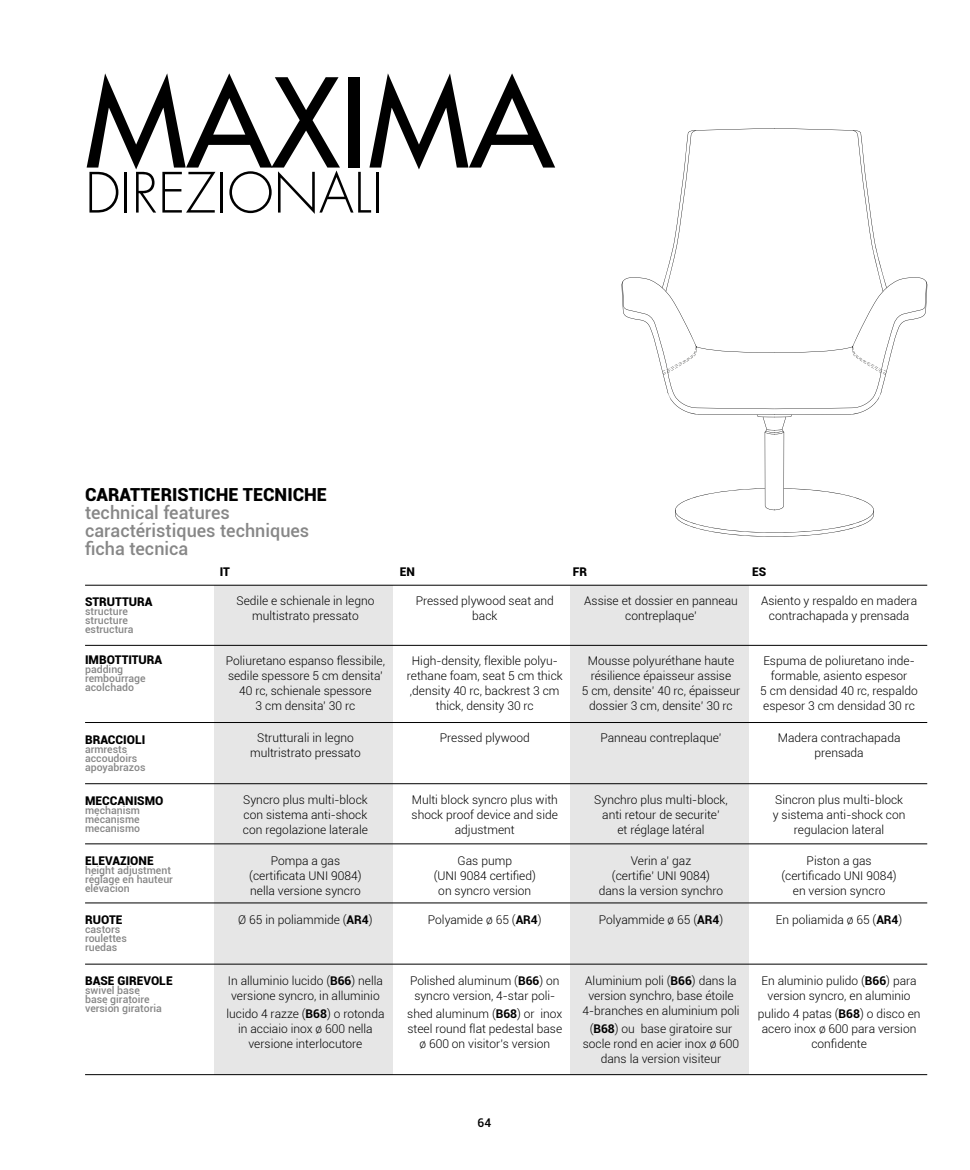
<style>
.page{position:relative;width:970px;height:1170px;background:#fff}
.page>*{position:absolute;margin:0;border:0;box-sizing:border-box;transform-origin:0 0}
.t1{font:119.7px "Futura";color:#000}
.t2{font:300 54px "Futura";color:#000}
.t3{font:500 18px/18px "Roboto";color:#878787}
.t4{font:900 18px "Roboto";color:#000}
.t5{font:300 12px/15px "Roboto";color:#000;text-align:center}
.t6{font:900 12px "Roboto";color:#000}
.t7{font:500 12px "Roboto";color:#000}
.t8{font:500 10.5px/9px "Roboto";color:#878787}
.s1{font-weight:700}
</style>
<div class="page">
<div style="left:214px;top:585px;width:178px;height:489px;background:#e6e6e6"></div>
<div style="left:570px;top:584px;width:178px;height:490px;background:#e6e6e6"></div>
<hr style="left:85px;top:584px;width:842px;height:1px;background:#000">
<hr style="left:85px;top:645px;width:842px;height:1px;background:#000">
<hr style="left:85px;top:722px;width:842px;height:1px;background:#000">
<hr style="left:85px;top:783px;width:842px;height:1px;background:#000">
<hr style="left:85px;top:843px;width:842px;height:1px;background:#000">
<hr style="left:85px;top:902px;width:842px;height:1px;background:#000">
<hr style="left:85px;top:963px;width:842px;height:1px;background:#000">
<hr style="left:85px;top:1074px;width:842px;height:1px;background:#000">
<svg style="left:621px;top:128px;width:306px;height:408px"></svg>
<h1 class="t1" style="left:85px;top:48px;width:470px">MAXIMA</h1>
<h2 class="t2" style="left:85px;top:160px;width:299px">DIREZIONALI</h2>
<h3 class="t4" style="left:85px;top:481px;width:243px">CARATTERISTICHE TECNICHE</h3>
<h3 class="t3" style="left:85px;top:502px;width:226px">technical features caractéristiques techniques ficha tecnica</h3>
<p class="t6" style="left:220px;top:563px;width:12px">IT</p>
<p class="t6" style="left:400px;top:563px;width:17px">EN</p>
<p class="t6" style="left:573px;top:563px;width:16px">FR</p>
<p class="t6" style="left:752px;top:563px;width:16px">ES</p>
<p class="t6" style="left:85px;top:593px;width:69px">STRUTTURA</p>
<p class="t8" style="left:85px;top:606px;width:50px">structure structure estructura</p>
<p class="t6" style="left:85px;top:651px;width:79px">IMBOTTITURA</p>
<p class="t8" style="left:85px;top:664px;width:62px">padding rembourrage acolchado</p>
<p class="t5" style="left:236px;top:592px;width:139px">Sedile e schienale in legno multistrato pressato</p>
<p class="t5" style="left:415px;top:592px;width:140px">Pressed plywood seat and back</p>
<p class="t5" style="left:584px;top:592px;width:155px">Assise et dossier en panneau contreplaque’</p>
<p class="t5" style="left:761px;top:592px;width:157px">Asiento y respaldo en madera contrachapada y prensada</p>
<p class="t5" style="left:226px;top:653px;width:161px">Poliuretano espanso flessibile, sedile spessore 5 cm densita’<br>40 rc, schienale spessore<br>3 cm densita’ 30 rc</p>
<p class="t5" style="left:407px;top:653px;width:157px">High-density, flexible polyu&shy;rethane foam, seat 5 cm thick ,density 40 rc, backrest 3 cm thick, density 30 rc</p>
<p class="t5" style="left:581px;top:653px;width:160px">Mousse polyuréthane haute résilience épaisseur assise<br>5 cm, densite’ 40 rc, épaisseur dossier 3 cm, densite’ 30 rc</p>
<p class="t5" style="left:760px;top:653px;width:159px">Espuma de poliuretano inde&shy;formable, asiento espesor<br>5 cm densidad 40 rc, respaldo espesor 3 cm densidad 30 rc</p>
<p class="t5" style="left:250px;top:729px;width:112px">Strutturali in legno multristrato pressato</p>
<p class="t5" style="left:440px;top:729px;width:91px">Pressed plywood</p>
<p class="t5" style="left:600px;top:729px;width:122px">Panneau contreplaque’</p>
<p class="t5" style="left:777px;top:729px;width:124px">Madera contrachapada prensada</p>
<p class="t6" style="left:85px;top:731px;width:62px">BRACCIOLI</p>
<p class="t8" style="left:85px;top:744px;width:62px">armrests accoudoirs apoyabrazos</p>
<p class="t6" style="left:85px;top:792px;width:80px">MECCANISMO</p>
<p class="t8" style="left:85px;top:805px;width:56px;text-align:justify">mechanism mécanisme mecanismo</p>
<p class="t6" style="left:85px;top:851px;width:70px">ELEVAZIONE</p>
<p class="t8" style="left:85px;top:864px;width:89px">height adjustment réglage en hauteur elevacion</p>
<p class="t5" style="left:243px;top:791px;width:126px;text-align:justify">Syncro plus multi-block con sistema anti-shock con regolazione laterale</p>
<p class="t5" style="left:411px;top:791px;width:148px">Multi block syncro plus with shock proof device and side adjustment</p>
<p class="t5" style="left:594px;top:791px;width:135px">Synchro plus multi-block, anti retour de securite’<br>et réglage latéral</p>
<p class="t5" style="left:772px;top:791px;width:134px">Sincron plus multi-block y sistema anti-shock con regulacion lateral</p>
<p class="t5" style="left:249px;top:852px;width:114px">Pompa a gas (certificata UNI 9084) nella versione syncro</p>
<p class="t5" style="left:433px;top:852px;width:104px">Gas pump<br>(UNI 9084 certified) on syncro version</p>
<p class="t5" style="left:599px;top:852px;width:126px">Verin a’ gaz<br>(certifie’ UNI 9084) dans la version synchro</p>
<p class="t5" style="left:781px;top:852px;width:117px">Piston a gas (certificado UNI 9084) en version syncro</p>
<p class="t5" style="left:238px;top:911px;width:136px">Ø 65 in poliammide (<span class="s1">AR4</span>)</p>
<p class="t5" style="left:428px;top:911px;width:115px">Polyamide ø 65 (<span class="s1">AR4</span>)</p>
<p class="t5" style="left:598px;top:911px;width:126px">Polyammide ø 65 (<span class="s1">AR4</span>)</p>
<p class="t5" style="left:775px;top:911px;width:128px">En poliamida ø 65 (<span class="s1">AR4</span>)</p>
<p class="t6" style="left:85px;top:911px;width:39px">RUOTE</p>
<p class="t8" style="left:85px;top:924px;width:43px">castors roulettes ruedas</p>
<p class="t6" style="left:85px;top:972px;width:89px">BASE GIREVOLE</p>
<p class="t8" style="left:85px;top:985px;width:78px">swivel base base giratoire version giratoria</p>
<p class="t5" style="left:228px;top:973px;width:157px;text-align:left">In alluminio lucido (<span class="s1">B66</span>) nella versione syncro, in alluminio</p>
<p class="t5" style="left:226px;top:1006px;width:159px">lucido 4 razze (<span class="s1">B68</span>) o rotonda in acciaio inox ø 600 nella versione interlocutore</p>
<p class="t5" style="left:410px;top:973px;width:151px">Polished aluminum (<span class="s1">B66</span>) on syncro version, 4-star poli-</p>
<p class="t5" style="left:407px;top:1006px;width:157px">shed aluminum (<span class="s1">B68</span>) or inox steel round flat pedestal base ø 600 on visitor’s version</p>
<p class="t5" style="left:582px;top:973px;width:159px">Aluminium poli (<span class="s1">B66</span>) dans la version synchro, base étoile<br>4-branches en aluminium poli</p>
<p class="t5" style="left:582px;top:1021px;width:158px">(<span class="s1">B68</span>) ou base giratoire sur socle rond en acier inox ø 600 dans la version visiteur</p>
<p class="t5" style="left:761px;top:973px;width:157px">En aluminio pulido (<span class="s1">B66</span>) para version syncro, en aluminio</p>
<p class="t5" style="left:757px;top:1006px;width:164px">pulido 4 patas (<span class="s1">B68</span>) o disco en acero inox ø 600 para version confidente</p>
<p class="t7" style="left:477px;top:1114px;width:15px">64</p>
</div>
